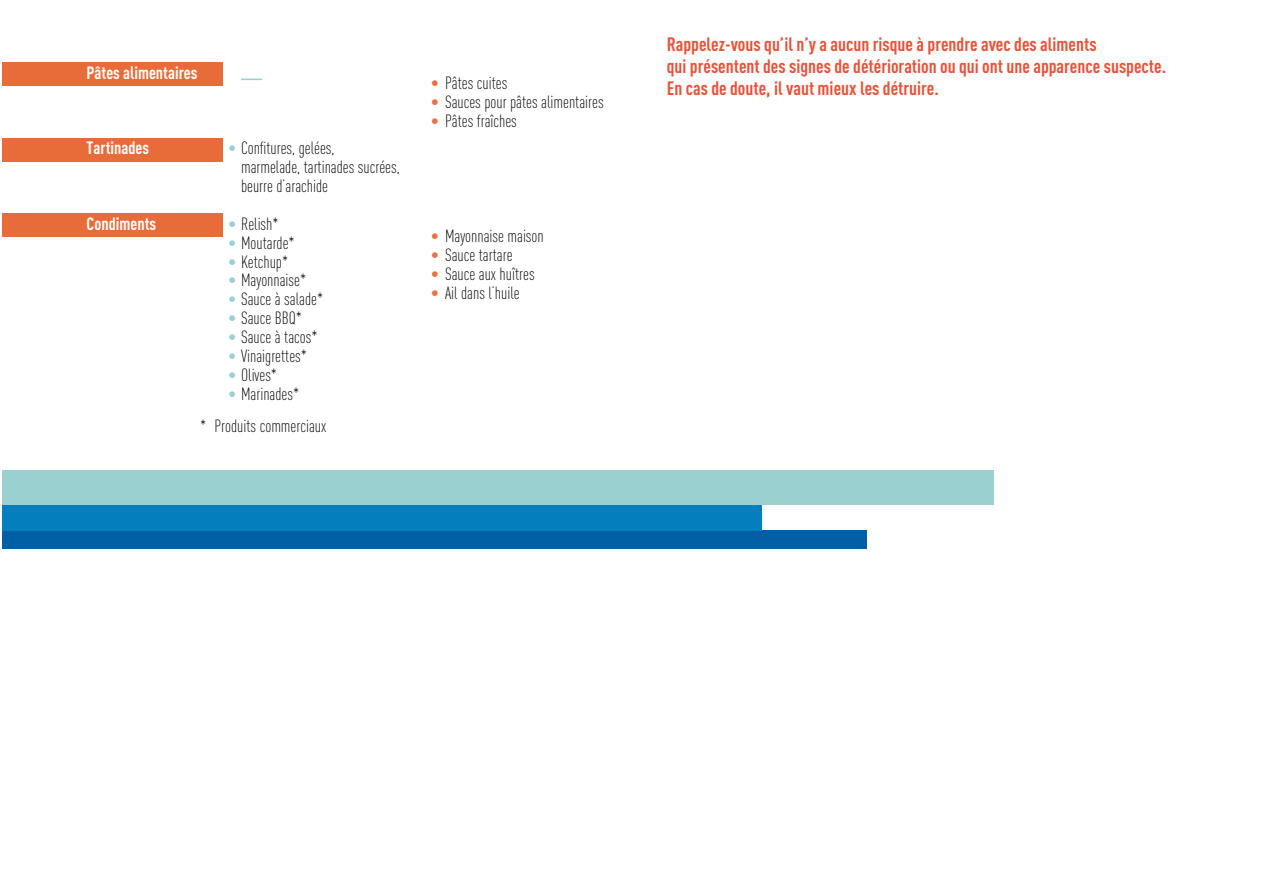
<style>
.page{position:relative;width:1263px;height:893px;background:#fff}
.page>*{position:absolute;margin:0;border:0;box-sizing:border-box;transform-origin:0 0}
.t1{font:700 condensed 19.05px/22.4px "DINOT";color:#e75339}
.t2{font:300 condensed 17.55px/18.9px "DINOT";color:#000}
.t3{font:700 condensed 17.55px "DINOT";color:#fff}
.t4{font:700 17.55px "DINOT";color:#9ad0cf;scale:2 1}
.s1{color:#9ad0cf}
.s2{color:#eb7144}
</style>
<div class="page">
<div style="left:2px;top:62px;width:220px;height:24px;background:#e76c39"></div>
<div style="left:2px;top:138px;width:220px;height:24px;background:#e76c39"></div>
<div style="left:2px;top:213px;width:220px;height:24px;background:#e76c39"></div>
<div style="left:2px;top:530px;width:865px;height:18px;background:#005fa5"></div>
<div style="left:2px;top:505px;width:759px;height:25px;background:#047ebc"></div>
<div style="left:2px;top:470px;width:991px;height:35px;background:#9ad0cf"></div>
<p class="t3" style="left:87px;top:62px;width:112px">Pâtes alimentaires</p>
<p class="t4" style="left:241px;top:58px;width:12px">_</p>
<p class="t3" style="left:87px;top:138px;width:64px">Tartinades</p>
<p class="t2" style="left:241px;top:139px;width:160px;text-indent:-13px"><span class="s1">•</span> Confitures, gelées,<br>marmelade, tartinades sucrées, beurre d’arachide</p>
<p class="t3" style="left:87px;top:213px;width:71px">Condiments</p>
<p class="t2" style="left:228px;top:214px;width:52px"><span class="s1">•</span> Relish*</p>
<p class="t2" style="left:228px;top:233px;width:68px"><span class="s1">•</span> Moutarde*</p>
<p class="t2" style="left:228px;top:252px;width:61px"><span class="s1">•</span> Ketchup*</p>
<p class="t2" style="left:228px;top:271px;width:79px"><span class="s1">•</span> Mayonnaise*</p>
<p class="t2" style="left:228px;top:290px;width:96px"><span class="s1">•</span> Sauce à salade*</p>
<p class="t2" style="left:228px;top:309px;width:75px"><span class="s1">•</span> Sauce BBQ*</p>
<p class="t2" style="left:228px;top:328px;width:91px"><span class="s1">•</span> Sauce à tacos*</p>
<p class="t2" style="left:228px;top:346px;width:80px"><span class="s1">•</span> Vinaigrettes*</p>
<p class="t2" style="left:228px;top:365px;width:50px"><span class="s1">•</span> Olives*</p>
<p class="t2" style="left:228px;top:384px;width:72px"><span class="s1">•</span> Marinades*</p>
<p class="t2" style="left:200px;top:417px;width:128px">* Produits commerciaux</p>
<p class="t2" style="left:431px;top:73px;width:78px"><span class="s2">•</span> Pâtes cuites</p>
<p class="t2" style="left:431px;top:92px;width:174px"><span class="s2">•</span> Sauces pour pâtes alimentaires</p>
<p class="t2" style="left:431px;top:111px;width:88px"><span class="s2">•</span> Pâtes fraîches</p>
<p class="t2" style="left:431px;top:226px;width:115px"><span class="s2">•</span> Mayonnaise maison</p>
<p class="t2" style="left:431px;top:245px;width:83px"><span class="s2">•</span> Sauce tartare</p>
<p class="t2" style="left:431px;top:264px;width:105px"><span class="s2">•</span> Sauce aux huîtres</p>
<p class="t2" style="left:431px;top:283px;width:91px"><span class="s2">•</span> Ail dans l’huile</p>
<p class="t1" style="left:667px;top:32px;width:501px">Rappelez-vous qu’il n’y a aucun risque à prendre avec des aliments<br>qui présentent des signes de détérioration ou qui ont une apparence suspecte.<br>En cas de doute, il vaut mieux les détruire.</p>
</div>
